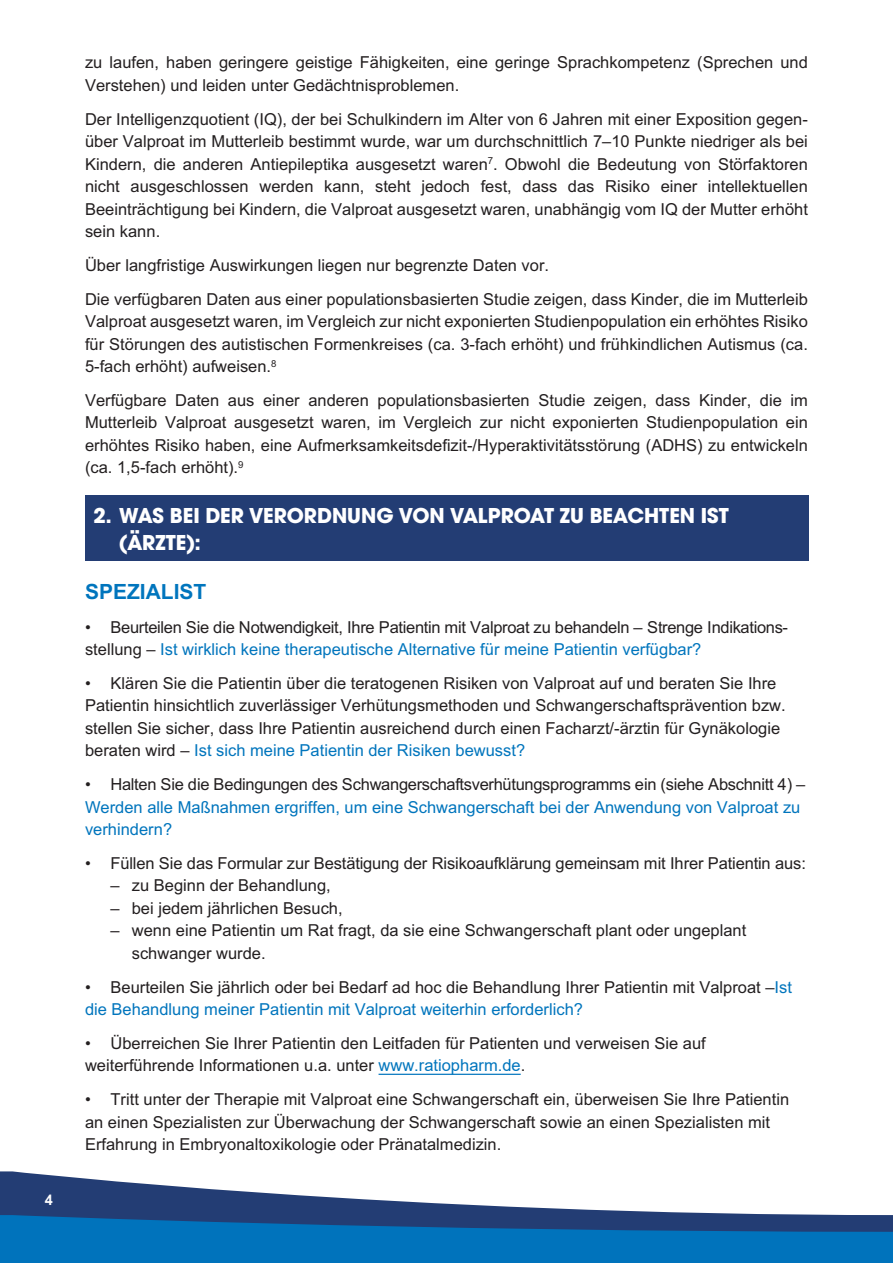
<style>
.page{position:relative;width:893px;height:1263px;background:#fff}
.page>*{position:absolute;margin:0;border:0;box-sizing:border-box;transform-origin:0 0}
.t1{font:700 22.5px/27px "Avant Garde Gothic Itc T";color:#fff}
.t2{font:700 21px "Arial";color:#0075bd}
.t3{font:16.5px/22.5px "Arial";color:#231f20}
.t4{font:16.5px/22.5px "Arial";color:#0075bd}
.t5{font:700 14.55px "Arial";color:#fff}
.s1{color:#0075bd}
.s2{color:#231f20}
</style>
<div class="page">
<div style="left:0;top:1232px;width:893px;height:31px;background:#0073bc"></div>
<svg style="left:0;top:1171px;width:893px;height:61px"></svg>
<div style="left:85px;top:495px;width:724px;height:66px;background:#233d74"></div>
<hr style="left:379px;top:1074px;width:142px;height:1px;background:#0075bd">
<p class="t5" style="left:45px;top:1191px;width:10px">4</p>
<p class="t3" style="left:85px;top:51px;width:724px">zu laufen, haben geringere geistige Fähigkeiten, eine geringe Sprachkompetenz (Sprechen und<br>Verstehen) und leiden unter Gedächtnisproblemen.</p>
<p class="t3" style="left:85px;top:108px;width:724px;text-align:justify">Der Intelligenzquotient (IQ), der bei Schulkindern im Alter von 6 Jahren mit einer Exposition gegen&shy;über Valproat im Mutterleib bestimmt wurde, war um durchschnittlich 7–10 Punkte niedriger als bei Kindern, die anderen Antiepileptika ausgesetzt waren<sup>7</sup>. Obwohl die Bedeutung von Störfaktoren nicht ausgeschlossen werden kann, steht jedoch fest, dass das Risiko einer intellektuellen Beeinträchtigung bei Kindern, die Valproat ausgesetzt waren, unabhängig vom IQ der Mutter erhöht sein kann.</p>
<p class="t3" style="left:85px;top:254px;width:466px">Über langfristige Auswirkungen liegen nur begrenzte Daten vor.</p>
<p class="t3" style="left:85px;top:288px;width:724px;text-align:justify">Die verfügbaren Daten aus einer populationsbasierten Studie zeigen, dass Kinder, die im Mutterleib Valproat ausgesetzt waren, im Vergleich zur nicht exponierten Studienpopulation ein erhöhtes Risiko für Störungen des autistischen Formenkreises (ca. 3-fach erhöht) und frühkindlichen Autismus (ca.<br>5-fach erhöht) aufweisen.<sup>8</sup></p>
<p class="t3" style="left:85px;top:389px;width:724px;text-align:justify">Verfügbare Daten aus einer anderen populationsbasierten Studie zeigen, dass Kinder, die im Mutterleib Valproat ausgesetzt waren, im Vergleich zur nicht exponierten Studienpopulation ein erhöhtes Risiko haben, eine Aufmerksamkeitsdefizit-/Hyperaktivitätsstörung (ADHS) zu entwickeln (ca. 1,5-fach erhöht).<sup>9</sup></p>
<p class="t1" style="left:119px;top:502px;width:611px;text-indent:-26px">2. WAS BEI DER VERORDNUNG VON VALPROAT ZU BEACHTEN IST (ÄRZTE):</p>
<p class="t2" style="left:85px;top:580px;width:123px">SPEZIALIST</p>
<p class="t3" style="left:85px;top:615px;width:705px">• Beurteilen Sie die Notwendigkeit, Ihre Patientin mit Valproat zu behandeln – Strenge Indikations&shy;stellung – <span class="s1">Ist wirklich keine therapeutische Alternative für meine Patientin verfügbar?</span></p>
<p class="t3" style="left:85px;top:672px;width:702px">• Klären Sie die Patientin über die teratogenen Risiken von Valproat auf und beraten Sie Ihre Patientin hinsichtlich zuverlässiger Verhütungsmethoden und Schwangerschaftsprävention bzw. stellen Sie sicher, dass Ihre Patientin ausreichend durch einen Facharzt/-ärztin für Gynäkologie beraten wird – <span class="s1">Ist sich meine Patientin der Risiken bewusst?</span></p>
<p class="t4" style="left:85px;top:773px;width:722px"><span class="s2">• Halten Sie die Bedingungen des Schwangerschaftsverhütungsprogramms ein (siehe Abschnitt 4) –<br></span>Werden alle Maßnahmen ergriffen, um eine Schwangerschaft bei der Anwendung von Valproat zu verhindern?</p>
<p class="t3" style="left:85px;top:852px;width:722px">• Füllen Sie das Formular zur Bestätigung der Risikoaufklärung gemeinsam mit Ihrer Patientin aus:</p>
<p class="t3" style="left:111px;top:874px;width:222px">– zu Beginn der Behandlung,</p>
<p class="t3" style="left:111px;top:897px;width:234px">– bei jedem jährlichen Besuch,</p>
<p class="t3" style="left:132px;top:919px;width:616px;text-indent:-21px">– wenn eine Patientin um Rat fragt, da sie eine Schwangerschaft plant oder ungeplant schwanger wurde.</p>
<p class="t3" style="left:85px;top:975px;width:708px">• Beurteilen Sie jährlich oder bei Bedarf ad hoc die Behandlung Ihrer Patientin mit Valproat –<span class="s1">Ist die Behandlung meiner Patientin mit Valproat weiterhin erforderlich?</span></p>
<p class="t3" style="left:85px;top:1032px;width:622px">• Überreichen Sie Ihrer Patientin den Leitfaden für Patienten und verweisen Sie auf weiterführende Informationen u.a. unter <span class="s1">www.ratiopharm.de</span>.</p>
<p class="t3" style="left:85px;top:1088px;width:706px">• Tritt unter der Therapie mit Valproat eine Schwangerschaft ein, überweisen Sie Ihre Patientin an einen Spezialisten zur Überwachung der Schwangerschaft sowie an einen Spezialisten mit<br>Erfahrung in Embryonaltoxikologie oder Pränatalmedizin.</p>
</div>
